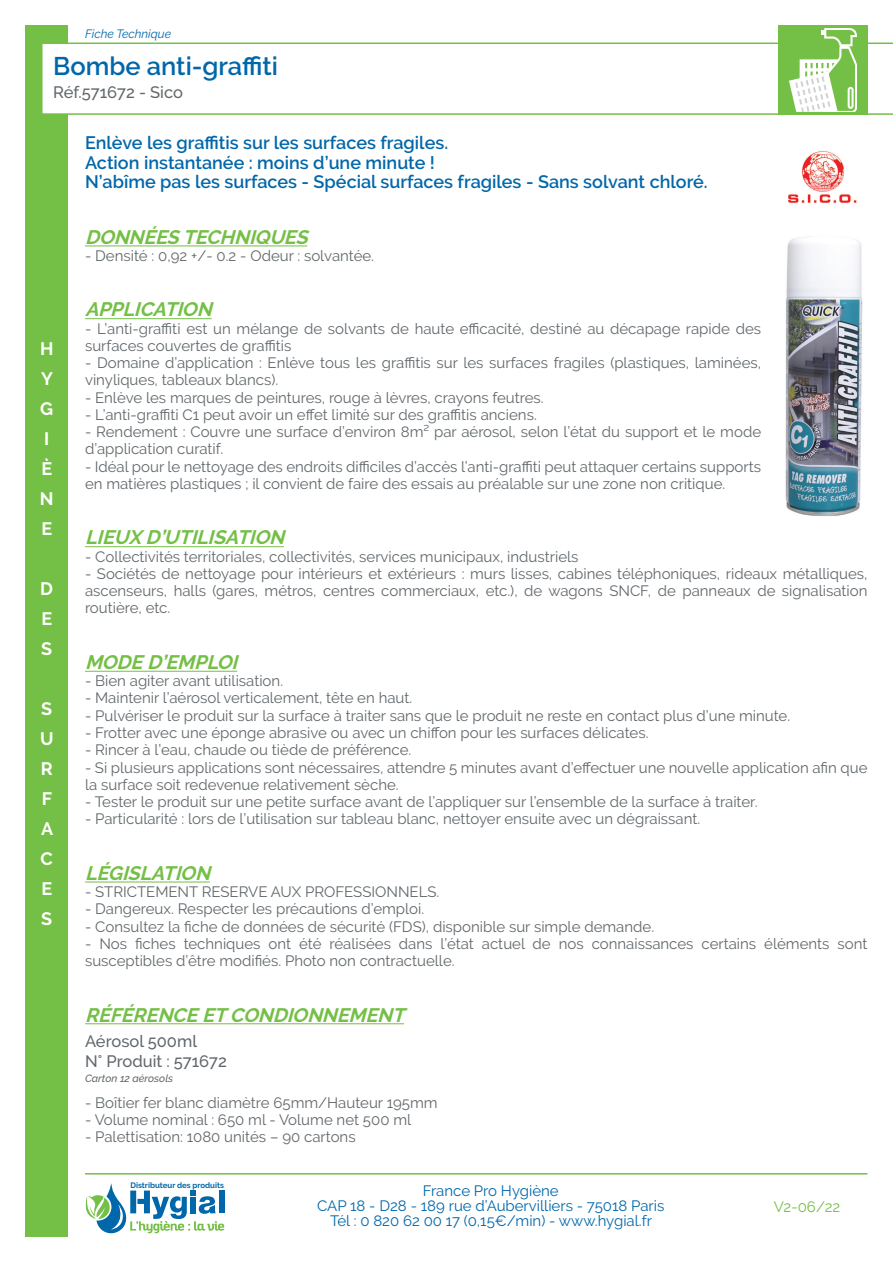
<style>
.page{position:relative;width:893px;height:1263px;background:#fff}
.page>*{position:absolute;margin:0;border:0;box-sizing:border-box;transform-origin:0 0}
.t1{font:600 25.5px "Raleway";color:#0067aa}
.t2{font:italic 700 19.5px "Raleway";color:#74bf45}
.t3{font:600 18px/19.5px "Raleway";color:#0067aa}
.t4{font:700 18px/30px "Raleway";color:#fff;text-align:justify}
.t5{font:500 16.5px/19.5px "Raleway";color:#61676b}
.t6{font:15px/17.2px "Raleway";color:#61676b}
.t7{font:15px/15px "Raleway";color:#0067aa;text-align:center}
.t8{font:15px "Raleway";color:#74bf45}
.t9{font:italic 12px "Raleway";color:#0067aa}
.t10{font:italic 500 10.5px "Raleway";color:#61676b}
.t11{font:700 7.8px "Raleway";color:#0067aa}
</style>
<div class="page">
<hr style="left:85px;top:1173px;width:782px;height:1px;background:#74bf45">
<div style="left:26px;top:26px;width:42px;height:1211px;background:#74bf45"></div>
<svg style="left:85px;top:1183px;width:139px;height:50px"></svg>
<svg style="left:42px;top:43px;width:851px;height:72px"></svg>
<div style="left:778px;top:26px;width:89px;height:89px;background:#74bf45"></div>
<img style="left:785px;top:237px;width:78px;height:279px">
<hr style="left:85px;top:246px;width:222px;height:1px;background:#74bf45">
<hr style="left:85px;top:318px;width:127px;height:1px;background:#74bf45">
<hr style="left:85px;top:546px;width:199px;height:1px;background:#74bf45">
<hr style="left:85px;top:671px;width:152px;height:1px;background:#74bf45">
<hr style="left:85px;top:882px;width:125px;height:1px;background:#74bf45">
<hr style="left:85px;top:1023px;width:319px;height:1px;background:#74bf45">
<svg style="left:789px;top:28px;width:68px;height:84px"></svg>
<img style="left:788px;top:151px;width:69px;height:52px">
<p class="t9" style="left:85px;top:27px;width:88px">Fiche Technique</p>
<h1 class="t1" style="left:53px;top:52px;width:226px">Bombe anti-graffiti</h1>
<p class="t5" style="left:53px;top:82px;width:131px">Réf.571672 - Sico</p>
<p class="t4" style="left:40px;top:334px;width:15px;text-align:left">H<br>Y<br>G<br>I<br>È<br>N<br>E</p>
<p class="t4" style="left:40px;top:574px;width:14px">D E S</p>
<p class="t4" style="left:40px;top:694px;width:15px">S U R F A C E S</p>
<p class="t3" style="left:85px;top:133px;width:624px">Enlève les graffitis sur les surfaces fragiles.<br>Action instantanée : moins d’une minute !<br>N’abîme pas les surfaces - Spécial surfaces fragiles - Sans solvant chloré.</p>
<h2 class="t2" style="left:85px;top:226px;width:230px">DONNÉES TECHNIQUES</h2>
<p class="t6" style="left:85px;top:247px;width:291px">- Densité : 0,92 +/- 0.2 - Odeur : solvantée.</p>
<h2 class="t2" style="left:85px;top:298px;width:134px">APPLICATION</h2>
<p class="t6" style="left:85px;top:320px;width:678px">- L’anti-graffiti est un mélange de solvants de haute efficacité, destiné au décapage rapide des surfaces couvertes de graffitis</p>
<p class="t6" style="left:85px;top:354px;width:678px">- Domaine d’application : Enlève tous les graffitis sur les surfaces fragiles (plastiques, laminées, vinyliques, tableaux blancs).</p>
<p class="t6" style="left:85px;top:389px;width:460px">- Enlève les marques de peintures, rouge à lèvres, crayons feutres.</p>
<p class="t6" style="left:85px;top:406px;width:453px">- L’anti-graffiti C1 peut avoir un effet limité sur des graffitis anciens.</p>
<p class="t6" style="left:85px;top:423px;width:678px">- Rendement : Couvre une surface d’environ 8m² par aérosol, selon l’état du support et le mode d’application curatif.</p>
<p class="t6" style="left:85px;top:458px;width:678px">- Idéal pour le nettoyage des endroits difficiles d’accès l’anti-graffiti peut attaquer certains supports en matières plastiques ; il convient de faire des essais au préalable sur une zone non critique.</p>
<h2 class="t2" style="left:85px;top:526px;width:206px">LIEUX D’UTILISATION</h2>
<p class="t6" style="left:85px;top:548px;width:495px">- Collectivités territoriales, collectivités, services municipaux, industriels</p>
<p class="t6" style="left:85px;top:565px;width:784px;text-align:justify">- Sociétés de nettoyage pour intérieurs et extérieurs : murs lisses, cabines téléphoniques, rideaux métalliques, ascenseurs, halls (gares, métros, centres commerciaux, etc.), de wagons SNCF, de panneaux de signalisation routière, etc.</p>
<h2 class="t2" style="left:85px;top:651px;width:160px">MODE D’EMPLOI</h2>
<p class="t6" style="left:85px;top:672px;width:200px">- Bien agiter avant utilisation.</p>
<p class="t6" style="left:85px;top:689px;width:329px">- Maintenir l’aérosol verticalement, tête en haut.</p>
<p class="t6" style="left:85px;top:707px;width:707px">- Pulvériser le produit sur la surface à traiter sans que le produit ne reste en contact plus d’une minute.</p>
<p class="t6" style="left:85px;top:724px;width:565px">- Frotter avec une éponge abrasive ou avec un chiffon pour les surfaces délicates.</p>
<p class="t6" style="left:85px;top:741px;width:328px">- Rincer à l’eau, chaude ou tiède de préférence.</p>
<p class="t6" style="left:85px;top:758px;width:784px">- Si plusieurs applications sont nécessaires, attendre 5 minutes avant d’effectuer une nouvelle application afin que la surface soit redevenue relativement sèche.</p>
<p class="t6" style="left:85px;top:793px;width:674px">- Tester le produit sur une petite surface avant de l’appliquer sur l’ensemble de la surface à traiter.</p>
<p class="t6" style="left:85px;top:810px;width:617px">- Particularité : lors de l’utilisation sur tableau blanc, nettoyer ensuite avec un dégraissant.</p>
<h2 class="t2" style="left:85px;top:862px;width:132px">LÉGISLATION</h2>
<p class="t6" style="left:85px;top:883px;width:356px">- STRICTEMENT RESERVE AUX PROFESSIONNELS.</p>
<p class="t6" style="left:85px;top:900px;width:341px">- Dangereux. Respecter les précautions d’emploi.</p>
<p class="t6" style="left:85px;top:917px;width:571px">- Consultez la fiche de données de sécurité (FDS), disponible sur simple demande.</p>
<p class="t6" style="left:85px;top:935px;width:784px">- Nos fiches techniques ont été réalisées dans l’état actuel de nos connaissances certains éléments sont susceptibles d’être modifiés. Photo non contractuelle.</p>
<h2 class="t2" style="left:85px;top:1003px;width:327px">RÉFÉRENCE ETCONDIONNEMENT</h2>
<p class="t5" style="left:85px;top:1031px;width:143px">Aérosol 500ml<br>N° Produit : 571672</p>
<p class="t10" style="left:85px;top:1072px;width:90px">Carton 12 aérosols</p>
<p class="t6" style="left:85px;top:1094px;width:354px">- Boîtier fer blanc diamètre 65mm/Hauteur 195mm</p>
<p class="t6" style="left:85px;top:1111px;width:328px">- Volume nominal : 650 ml - Volume net 500 ml</p>
<p class="t6" style="left:85px;top:1128px;width:272px">- Palettisation: 1080 unités – 90 cartons</p>
<p class="t11" style="left:130px;top:1180px;width:95px">Distributeur des produits</p>
<p class="t7" style="left:317px;top:1183px;width:349px">France Pro Hygiène<br>CAP 18 - D28 - 189 rue d’Aubervilliers - 75018 Paris<br>Tél : 0 820 62 00 17 (0,15€/min) - www.hygial.fr</p>
<p class="t8" style="left:774px;top:1198px;width:68px">V2-06/22</p>
</div>
